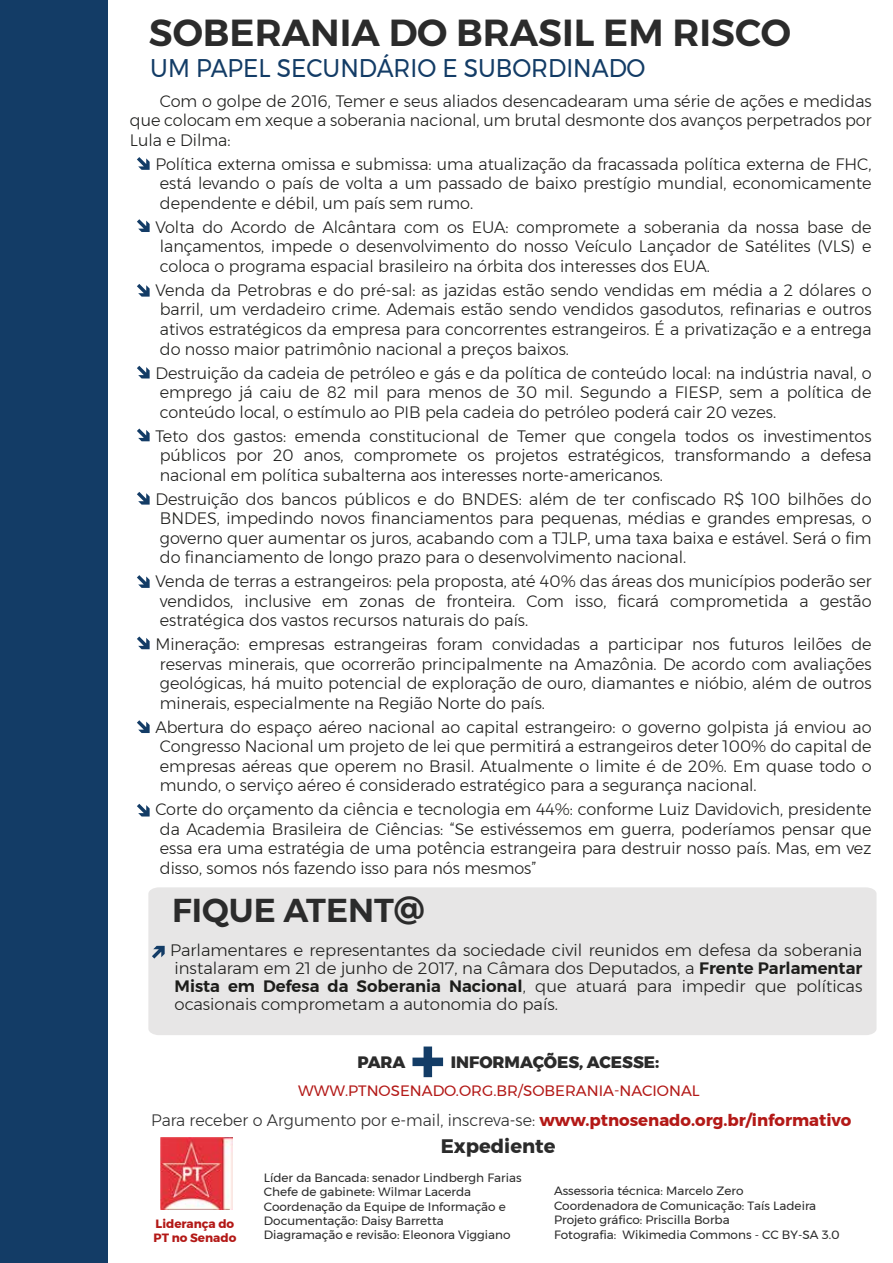
<style>
.page{position:relative;width:893px;height:1263px;background:#fff}
.page>*{position:absolute;margin:0;border:0;box-sizing:border-box;transform-origin:0 0}
.t1{font:800 67.5px "Montserrat";color:#133c66}
.t2{font:600 37.5px "Montserrat";color:#2b2b2b}
.t3{font:600 33px "Montserrat";color:#2b2b2b}
.t4{font:25.5px "Montserrat";color:#133c66;scale:.91 1}
.t5{font:700 19.5px "Montserrat";color:#2b2b2b}
.t6{font:300 16.5px/19.5px "Montserrat";color:#1d1d1b;text-align:justify}
.t7{font:300 16.5px "Montserrat";color:#2b2b2b;scale:.96 1}
.t8{font:800 16.5px "Montserrat";color:#2b2b2b}
.t9{font:15px "Montserrat";color:#b31917}
.t10{font:12px/14.4px "Montserrat";color:#2b2b2b}
.t11{font:700 12px/14.4px "Montserrat";color:#b31917}
.s1{font-weight:600}
.s2{font-weight:700;color:#b31917}
</style>
<div class="page">
<div style="left:0;top:0;width:108px;height:1262px;background:#133c66"></div>
<img style="left:160px;top:1138px;width:72px;height:71px">
<div style="left:148px;top:887px;width:728px;height:148px;background:#e7e6e6"></div>
<svg style="left:152px;top:946px;width:13px;height:13px"></svg>
<svg style="left:137px;top:157px;width:13px;height:13px"></svg>
<svg style="left:137px;top:219px;width:13px;height:13px"></svg>
<svg style="left:137px;top:284px;width:13px;height:13px"></svg>
<svg style="left:137px;top:366px;width:13px;height:12px"></svg>
<svg style="left:137px;top:429px;width:13px;height:12px"></svg>
<svg style="left:137px;top:492px;width:13px;height:13px"></svg>
<svg style="left:137px;top:575px;width:13px;height:13px"></svg>
<svg style="left:137px;top:636px;width:13px;height:13px"></svg>
<svg style="left:137px;top:720px;width:13px;height:13px"></svg>
<svg style="left:137px;top:804px;width:13px;height:12px"></svg>
<h2 class="t2" style="left:149px;top:3px;width:644px">SOBERANIA DO BRASIL EM RISCO</h2>
<h3 class="t4" style="left:150px;top:49px;width:545px">UM PAPEL SECUNDÁRIO E SUBORDINADO</h3>
<p class="t6" style="left:130px;top:91px;width:743px;text-indent:30px">Com o golpe de 2016, Temer e seus aliados desencadearam uma série de ações e medidas que colocam em xeque a soberania nacional, um brutal desmonte dos avanços perpetrados por Lula e Dilma:</p>
<p class="t6" style="left:155px;top:154px;width:718px">Política externa omissa e submissa: uma atualização da fracassada política externa de FHC, está levando o país de volta a um passado de baixo prestígio mundial, economicamente dependente e débil, um país sem rumo.</p>
<p class="t6" style="left:155px;top:217px;width:718px">Volta do Acordo de Alcântara com os EUA: compromete a soberania da nossa base de lançamentos, impede o desenvolvimento do nosso Veículo Lançador de Satélites (VLS) e coloca o programa espacial brasileiro na órbita dos interesses dos EUA.</p>
<p class="t6" style="left:155px;top:280px;width:718px">Venda da Petrobras e do pré-sal: as jazidas estão sendo vendidas em média a 2 dólares o barril, um verdadeiro crime. Ademais estão sendo vendidos gasodutos, refinarias e outros ativos estratégicos da empresa para concorrentes estrangeiros. É a privatização e a entrega do nosso maior patrimônio nacional a preços baixos.</p>
<p class="t6" style="left:155px;top:363px;width:718px">Destruição da cadeia de petróleo e gás e da política de conteúdo local: na indústria naval, o emprego já caiu de 82 mil para menos de 30 mil. Segundo a FIESP, sem a política de conteúdo local, o estímulo ao PIB pela cadeia do petróleo poderá cair 20 vezes.</p>
<p class="t6" style="left:155px;top:426px;width:718px">Teto dos gastos: emenda constitucional de Temer que congela todos os investimentos públicos por 20 anos, compromete os projetos estratégicos, transformando a defesa nacional em política subalterna aos interesses norte-americanos.</p>
<p class="t6" style="left:155px;top:489px;width:718px">Destruição dos bancos públicos e do BNDES: além de ter confiscado R$ 100 bilhões do BNDES, impedindo novos financiamentos para pequenas, médias e grandes empresas, o governo quer aumentar os juros, acabando com a TJLP, uma taxa baixa e estável. Será o fim do financiamento de longo prazo para o desenvolvimento nacional.</p>
<p class="t6" style="left:155px;top:571px;width:718px">Venda de terras a estrangeiros: pela proposta, até 40% das áreas dos municípios poderão ser vendidos, inclusive em zonas de fronteira. Com isso, ficará comprometida a gestão estratégica dos vastos recursos naturais do país.</p>
<p class="t6" style="left:155px;top:634px;width:718px">Mineração: empresas estrangeiras foram convidadas a participar nos futuros leilões de reservas minerais, que ocorrerão principalmente na Amazônia. De acordo com avaliações geológicas, há muito potencial de exploração de ouro, diamantes e nióbio, além de outros minerais, especialmente na Região Norte do país.</p>
<p class="t6" style="left:155px;top:717px;width:718px">Abertura do espaço aéreo nacional ao capital estrangeiro: o governo golpista já enviou ao Congresso Nacional um projeto de lei que permitirá a estrangeiros deter 100% do capital de empresas aéreas que operem no Brasil. Atualmente o limite é de 20%. Em quase todo o mundo, o serviço aéreo é considerado estratégico para a segurança nacional.</p>
<p class="t6" style="left:155px;top:799px;width:718px">Corte do orçamento da ciência e tecnologia em 44%: conforme Luiz Davidovich, presidente da Academia Brasileira de Ciências: “Se estivéssemos em guerra, poderíamos pensar que essa era uma estratégia de uma potência estrangeira para destruir nosso país. Mas, em vez disso, somos nós fazendo isso para nós mesmos”</p>
<h3 class="t3" style="left:172px;top:884px;width:254px">FIQUE ATENT@</h3>
<p class="t6" style="left:170px;top:941px;width:694px;line-height:18px">Parlamentares e representantes da sociedade civil reunidos em defesa da soberania instalaram em 21 de junho de 2017, na Câmara dos Deputados, a <span class="s1">Frente Parlamentar Mista em Defesa da Soberania Nacional</span>, que atuará para impedir que políticas ocasionais comprometam a autonomia do país.</p>
<h1 class="t1" style="left:410px;top:1005px;width:36px">+</h1>
<p class="t8" style="left:357px;top:1048px;width:50px">PARA</p>
<p class="t8" style="left:451px;top:1048px;width:210px">INFORMAÇÕES, ACESSE:</p>
<p class="t9" style="left:298px;top:1079px;width:403px">WWW.PTNOSENADO.ORG.BR/SOBERANIA-NACIONAL</p>
<p class="t7" style="left:151px;top:1107px;width:731px">Para receber o Argumento por e-mail, inscreva-se: <span class="s2">www.ptnosenado.org.br/informativo</span></p>
<p class="t11" style="left:154px;top:1216px;width:84px">Liderança do<br>PT no Senado</p>
<p class="t5" style="left:441px;top:1130px;width:116px">Expediente</p>
<p class="t10" style="left:554px;top:1184px;width:287px">Assessoria técnica: Marcelo Zero<br>Coordenadora de Comunicação: Taís Ladeira Projeto gráfico: Priscilla Borba<br>Fotografia: Wikimedia Commons - CC BY-SA 3.0</p>
<p class="t10" style="left:264px;top:1170px;width:259px">Líder da Bancada: senador Lindbergh Farias Chefe de gabinete: Wilmar Lacerda Coordenação da Equipe de Informação e Documentação: Daisy Barretta Diagramação e revisão: Eleonora Viggiano</p>
</div>
